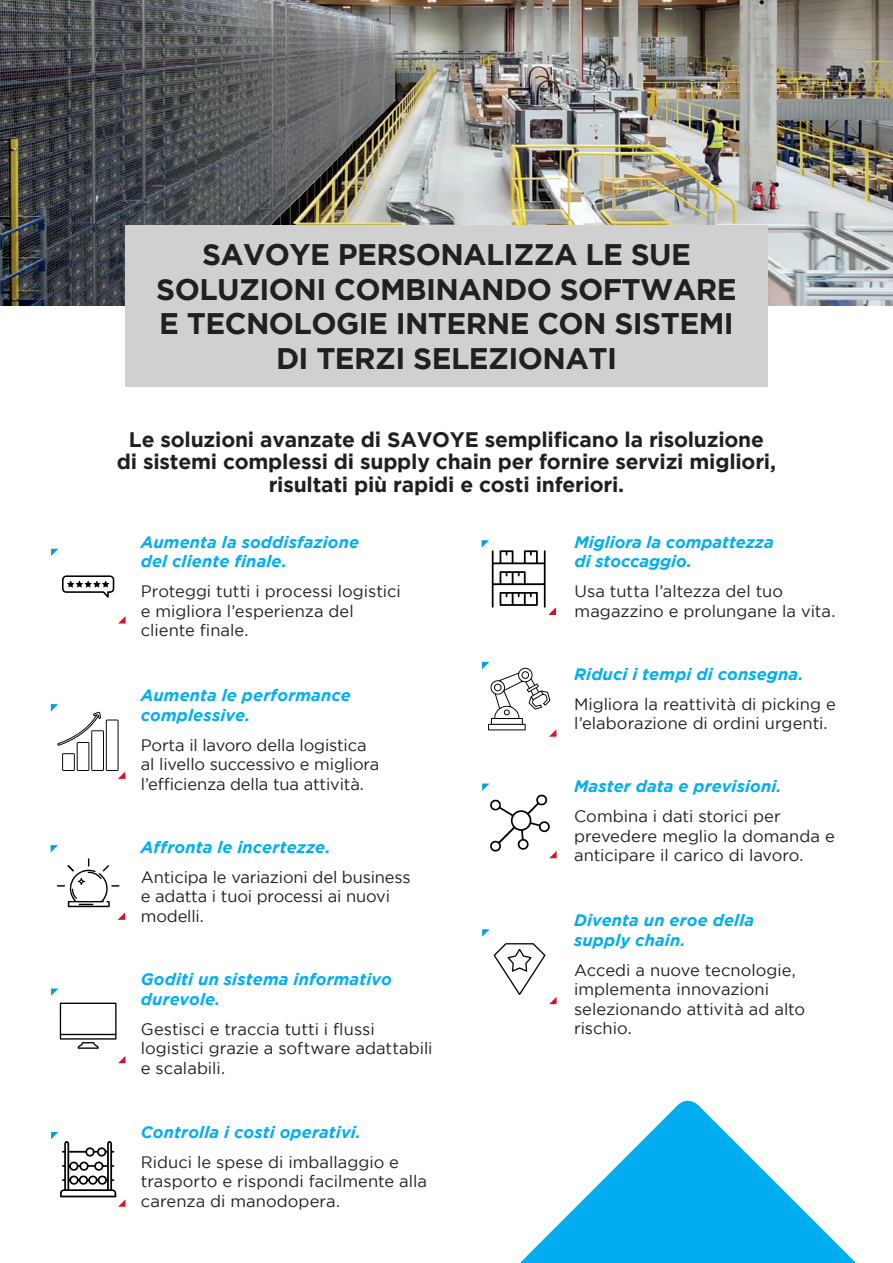
<style>
.page{position:relative;width:893px;height:1263px;background:#fff}
.page>*{position:absolute;margin:0;border:0;box-sizing:border-box;transform-origin:0 0}
.t1{font:700 29.7px/34.5px "Gotham";letter-spacing:-.02em;color:#231f20;text-align:center}
.t2{font:700 21px "Gotham";letter-spacing:-.01em;color:#231f20}
.t3{font:16.5px/19.5px "Gotham";color:#231f20}
.t4{font:italic 700 16.5px/19.5px "Gotham";letter-spacing:.01em;color:#00aeef}
</style>
<div class="page">
<svg style="left:520px;top:1100px;width:336px;height:163px;fill:#00aeef"></svg>
<img style="left:0;top:0;width:893px;height:306px">
<svg style="left:118px;top:616px;width:7px;height:7px"></svg>
<svg style="left:51px;top:549px;width:7px;height:7px"></svg>
<svg style="left:62px;top:575px;width:52px;height:23px"></svg>
<svg style="left:51px;top:845px;width:7px;height:7px"></svg>
<svg style="left:57px;top:858px;width:68px;height:62px"></svg>
<div style="left:78px;top:878px;width:7px;height:7px;border:1px solid #000;border-radius:50%"></div>
<svg style="left:60px;top:1003px;width:57px;height:46px"></svg>
<svg style="left:118px;top:1056px;width:7px;height:7px"></svg>
<svg style="left:51px;top:988px;width:7px;height:8px"></svg>
<svg style="left:51px;top:1132px;width:74px;height:75px"></svg>
<svg style="left:482px;top:540px;width:74px;height:75px"></svg>
<svg style="left:482px;top:662px;width:74px;height:75px"></svg>
<svg style="left:482px;top:783px;width:75px;height:75px"></svg>
<svg style="left:493px;top:943px;width:64px;height:61px"></svg>
<svg style="left:482px;top:929px;width:8px;height:8px"></svg>
<svg style="left:51px;top:704px;width:74px;height:75px"></svg>
<div style="left:125px;top:225px;width:642px;height:162px;background:#d0d0d0"></div>
<p class="t1" style="left:156px;top:237px;width:582px">SAVOYE PERSONALIZZA LE SUE<br>SOLUZIONI COMBINANDO SOFTWARE</p>
<p class="t1" style="left:159px;top:306px;width:576px">E TECNOLOGIE INTERNE CON SISTEMI</p>
<p class="t1" style="left:276px;top:340px;width:342px">DI TERZI SELEZIONATI</p>
<p class="t2" style="left:129px;top:427px;width:636px">Le soluzioni avanzate di SAVOYE semplificano la risoluzione</p>
<p class="t2" style="left:117px;top:450px;width:661px">di sistemi complessi di supply chain per fornire servizi migliori,</p>
<p class="t2" style="left:269px;top:472px;width:357px">risultati più rapidi e costi inferiori.</p>
<p class="t4" style="left:141px;top:532px;width:220px">Aumenta la soddisfazione</p>
<p class="t4" style="left:141px;top:552px;width:148px">del cliente finale.</p>
<p class="t3" style="left:141px;top:581px;width:262px">Proteggi tutti i processi logistici e migliora l’esperienza del cliente finale.</p>
<p class="t4" style="left:141px;top:685px;width:211px">Aumenta le performance complessive.</p>
<p class="t3" style="left:141px;top:735px;width:240px">Porta il lavoro della logistica al livello successivo e migliora l’efficienza della tua attività.</p>
<p class="t4" style="left:141px;top:837px;width:191px">Affronta le incertezze.</p>
<p class="t3" style="left:141px;top:867px;width:271px">Anticipa le variazioni del business e adatta i tuoi processi ai nuovi modelli.</p>
<p class="t4" style="left:141px;top:970px;width:253px">Goditi un sistema informativo durevole.</p>
<p class="t3" style="left:141px;top:1019px;width:293px">Gestisci e traccia tutti i flussi logistici grazie a software adattabili e scalabili.</p>
<p class="t4" style="left:141px;top:1122px;width:222px">Controlla i costi operativi.</p>
<p class="t3" style="left:141px;top:1152px;width:260px">Riduci le spese di imballaggio e</p>
<p class="t3" style="left:141px;top:1171px;width:288px">trasporto e rispondi facilmente alla</p>
<p class="t3" style="left:141px;top:1191px;width:201px">carenza di manodopera.</p>
<p class="t4" style="left:575px;top:532px;width:201px">Migliora la compattezza</p>
<p class="t4" style="left:575px;top:552px;width:119px">di stoccaggio.</p>
<p class="t3" style="left:575px;top:581px;width:262px">Usa tutta l’altezza del tuo magazzino e prolungane la vita.</p>
<p class="t4" style="left:574px;top:664px;width:231px">Riduci i tempi di consegna.</p>
<p class="t3" style="left:574px;top:694px;width:263px">Migliora la reattività di picking e l’elaborazione di ordini urgenti.</p>
<p class="t4" style="left:574px;top:776px;width:209px">Master data e previsioni.</p>
<p class="t3" style="left:574px;top:806px;width:262px">Combina i dati storici per prevedere meglio la domanda e anticipare il carico di lavoro.</p>
<p class="t4" style="left:574px;top:910px;width:182px">Diventa un eroe della</p>
<p class="t4" style="left:574px;top:930px;width:113px">supply chain.</p>
<p class="t3" style="left:574px;top:960px;width:233px">Accedi a nuove tecnologie, implementa innovazioni selezionando attività ad alto rischio.</p>
</div>
